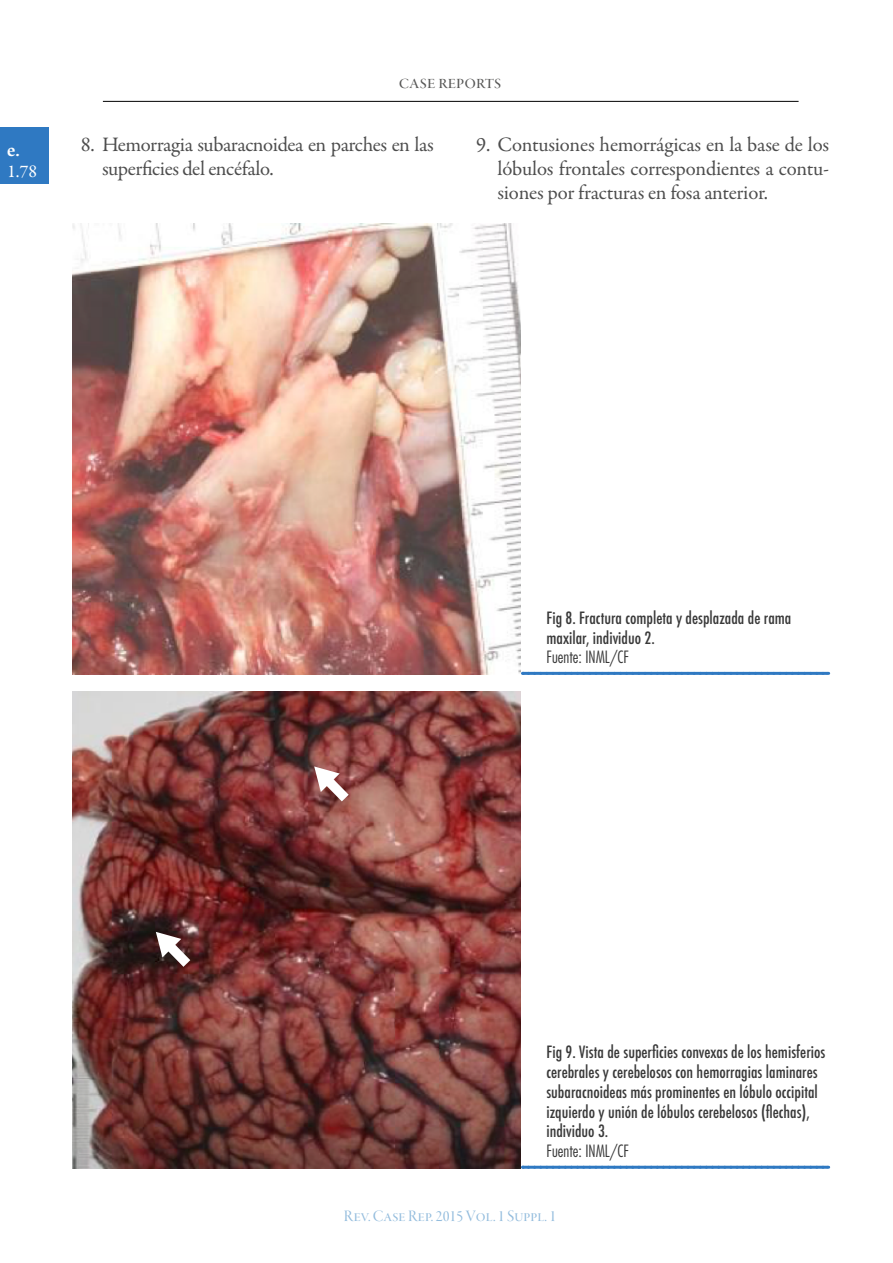
<style>
.page{position:relative;width:893px;height:1263px;background:#fff}
.page>*{position:absolute;margin:0;border:0;box-sizing:border-box;transform-origin:0 0}
.t1{font:20.7px/23.7px "Garamond Premr Pro";letter-spacing:-.02em;color:#4d4d4d}
.t2{font:19.5px "Garamond Premr Pro Disp";letter-spacing:.005em;color:#575756}
.t3{font:18px "Garamond Premr Pro";color:#fff}
.t4{font:700 18px "Ancizar Serif";color:#fff}
.t5{font:500 condensed 16.5px/19.8px "Futura";color:#393939}
.t6{font:16.5px "Garamond Premr Pro Disp";letter-spacing:.005em;color:#93bcdd}
.t7{font:300 condensed 16.5px "Futura Std";color:#393939}
</style>
<div class="page">
<hr style="left:103px;top:101px;width:696px;height:1px;background:#000">
<div style="left:0;top:128px;width:49px;height:56px;background:#2f79c2"></div>
<img style="left:72px;top:223px;width:449px;height:452px">
<svg style="left:522px;top:672px;width:307px;height:3px"></svg>
<svg style="left:522px;top:1166px;width:307px;height:3px"></svg>
<img style="left:72px;top:691px;width:449px;height:477px">
<svg style="left:156px;top:932px;width:34px;height:35px"></svg>
<svg style="left:314px;top:766px;width:35px;height:35px"></svg>
<p class="t4" style="left:7px;top:139px;width:14px">e.</p>
<p class="t3" style="left:7px;top:161px;width:31px">1.78</p>
<p class="t2" style="left:399px;top:71px;width:104px">case reports</p>
<p class="t1" style="left:102px;top:133px;width:333px;text-indent:-21px">8. Hemorragia subaracnoidea en parches en las superficies del encéfalo.</p>
<p class="t1" style="left:497px;top:133px;width:333px;text-align:justify;text-indent:-21px">9. Contusiones hemorrágicas en la base de los lóbulos frontales correspondientes a contu&shy;siones por fracturas en fosa anterior.</p>
<p class="t5" style="left:546px;top:608px;width:247px">Fig 8. Fractura completa y desplazada de rama maxilar, individuo 2.</p>
<p class="t7" style="left:546px;top:647px;width:84px">Fuente: INML/CF</p>
<p class="t5" style="left:546px;top:1042px;width:280px">Fig 9. Vista de superficies convexas de los hemisferios cerebrales y cerebelosos con hemorragias laminares subaracnoideas más prominentes en lóbulo occipital izquierdo y unión de lóbulos cerebelosos (flechas), individuo 3.</p>
<p class="t7" style="left:546px;top:1141px;width:84px">Fuente: INML/CF</p>
<p class="t6" style="left:344px;top:1207px;width:214px">Rev. Case Rep. 2015 Vol. 1 Suppl. 1</p>
</div>
